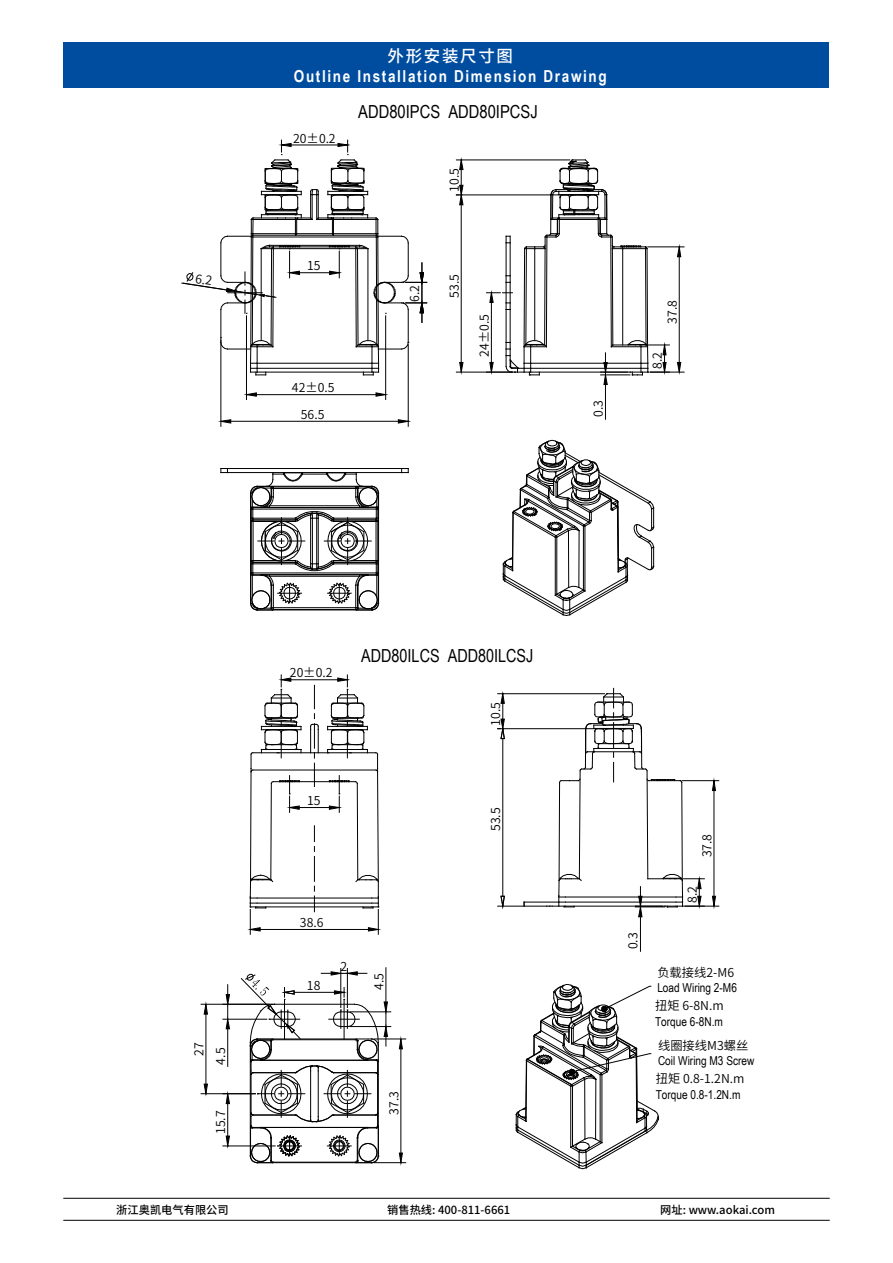
<style>
.page{position:relative;width:893px;height:1263px;background:#fff}
.page>*{position:absolute;margin:0;border:0;box-sizing:border-box;transform-origin:0 0}
.t1{font:18px "Arial Narrow";color:#000}
.t2{font:700 16.5px "Arial Narrow";letter-spacing:.1em;color:#fff}
.t3{font:500 16.5px "Source Han Sans CN";letter-spacing:.1em;color:#fff}
.t4{font:12.3px "Source Han Sans CN";letter-spacing:.01em;color:#000}
.t5{font:12.3px "Arial Narrow";color:#000}
.t6{font:500 11.25px "Source Han Sans CN";color:#000}
</style>
<div class="page">
<div style="left:64px;top:43px;width:765px;height:45px;background:#004da0"></div>
<hr style="left:64px;top:1220px;width:765px;height:1px;background:#000">
<hr style="left:64px;top:1198px;width:765px;height:1px;background:#000">
<hr style="left:685px;top:906px;width:34px;height:1px;background:#000">
<hr style="left:682px;top:780px;width:37px;height:1px;background:#000">
<hr style="left:714px;top:790px;width:1px;height:106px;background:#000">
<svg style="left:712px;top:895px;width:4px;height:14px"></svg>
<svg style="left:712px;top:778px;width:4px;height:13px"></svg>
<hr style="left:257px;top:898px;width:115px;height:1px;background:#000">
<hr style="left:273px;top:781px;width:82px;height:1px;background:#000">
<hr style="left:253px;top:770px;width:61px;height:1px;background:#000">
<hr style="left:314px;top:770px;width:62px;height:1px;background:#000">
<hr style="left:253px;top:752px;width:61px;height:1px;background:#000">
<hr style="left:314px;top:752px;width:62px;height:1px;background:#000">
<hr style="left:257px;top:903px;width:115px;height:1px;background:#000">
<hr style="left:257px;top:906px;width:115px;height:1px;background:#000">
<svg style="left:310px;top:685px;width:9px;height:101px"></svg>
<svg style="left:314px;top:826px;width:1px;height:86px"></svg>
<hr style="left:524px;top:902px;width:35px;height:1px;background:#000">
<hr style="left:291px;top:679px;width:47px;height:1px;background:#000">
<hr style="left:640px;top:917px;width:1px;height:34px;background:#000">
<hr style="left:374px;top:1038px;width:32px;height:1px;background:#000">
<hr style="left:374px;top:1162px;width:32px;height:1px;background:#000">
<hr style="left:400px;top:1049px;width:1px;height:104px;background:#000">
<svg style="left:398px;top:1036px;width:5px;height:14px"></svg>
<svg style="left:398px;top:1152px;width:5px;height:14px"></svg>
<hr style="left:498px;top:906px;width:49px;height:1px;background:#000">
<hr style="left:498px;top:728px;width:99px;height:1px;background:#000">
<hr style="left:502px;top:738px;width:1px;height:158px;background:#000">
<svg style="left:500px;top:895px;width:5px;height:14px"></svg>
<hr style="left:498px;top:693px;width:106px;height:1px;background:#000">
<svg style="left:498px;top:691px;width:7px;height:48px"></svg>
<hr style="left:260px;top:929px;width:108px;height:1px;background:#000">
<hr style="left:201px;top:1004px;width:71px;height:1px;background:#000">
<hr style="left:201px;top:1093px;width:54px;height:1px;background:#000">
<hr style="left:206px;top:1014px;width:1px;height:70px;background:#000">
<svg style="left:203px;top:1001px;width:5px;height:14px"></svg>
<svg style="left:203px;top:1083px;width:5px;height:14px"></svg>
<hr style="left:223px;top:1145px;width:52px;height:1px;background:#000">
<hr style="left:227px;top:1103px;width:1px;height:33px;background:#000">
<svg style="left:225px;top:1091px;width:5px;height:13px"></svg>
<svg style="left:225px;top:1135px;width:5px;height:14px"></svg>
<hr style="left:223px;top:1019px;width:44px;height:1px;background:#000">
<hr style="left:227px;top:1029px;width:1px;height:37px;background:#000">
<svg style="left:225px;top:985px;width:5px;height:45px"></svg>
<hr style="left:350px;top:1011px;width:41px;height:1px;background:#000">
<hr style="left:350px;top:1026px;width:41px;height:1px;background:#000">
<hr style="left:386px;top:968px;width:1px;height:34px;background:#000">
<hr style="left:340px;top:968px;width:1px;height:39px;background:#000">
<hr style="left:347px;top:968px;width:1px;height:39px;background:#000">
<hr style="left:299px;top:807px;width:30px;height:1px;background:#000">
<svg style="left:327px;top:675px;width:54px;height:259px"></svg>
<svg style="left:247px;top:675px;width:55px;height:259px"></svg>
<svg style="left:547px;top:688px;width:157px;height:230px"></svg>
<svg style="left:515px;top:984px;width:144px;height:185px"></svg>
<svg style="left:401px;top:468px;width:8px;height:5px"></svg>
<hr style="left:227px;top:472px;width:175px;height:1px;background:#000">
<hr style="left:227px;top:468px;width:175px;height:1px;background:#000">
<svg style="left:220px;top:468px;width:8px;height:5px"></svg>
<svg style="left:502px;top:439px;width:153px;height:177px"></svg>
<svg style="left:240px;top:971px;width:148px;height:193px"></svg>
<svg style="left:250px;top:472px;width:129px;height:139px"></svg>
<hr style="left:385px;top:316px;width:1px;height:83px;background:#000">
<hr style="left:246px;top:316px;width:1px;height:83px;background:#000">
<hr style="left:256px;top:394px;width:120px;height:1px;background:#000">
<svg style="left:375px;top:392px;width:14px;height:5px"></svg>
<svg style="left:243px;top:392px;width:14px;height:5px"></svg>
<hr style="left:220px;top:340px;width:1px;height:86px;background:#000">
<hr style="left:408px;top:345px;width:1px;height:81px;background:#000">
<hr style="left:231px;top:421px;width:167px;height:1px;background:#000">
<svg style="left:218px;top:419px;width:14px;height:5px"></svg>
<svg style="left:397px;top:419px;width:14px;height:5px"></svg>
<hr style="left:650px;top:372px;width:34px;height:1px;background:#000">
<hr style="left:648px;top:246px;width:36px;height:1px;background:#000">
<hr style="left:679px;top:257px;width:1px;height:105px;background:#000">
<svg style="left:677px;top:362px;width:5px;height:13px"></svg>
<svg style="left:677px;top:244px;width:5px;height:14px"></svg>
<hr style="left:605px;top:384px;width:1px;height:35px;background:#000">
<hr style="left:456px;top:372px;width:56px;height:1px;background:#000">
<hr style="left:456px;top:195px;width:106px;height:1px;background:#000">
<hr style="left:461px;top:205px;width:1px;height:157px;background:#000">
<svg style="left:459px;top:362px;width:5px;height:13px"></svg>
<hr style="left:456px;top:160px;width:114px;height:1px;background:#000">
<svg style="left:456px;top:157px;width:8px;height:49px"></svg>
<svg style="left:487px;top:159px;width:182px;height:226px"></svg>
<svg style="left:181px;top:140px;width:246px;height:235px"></svg>
<h2 class="t3" style="left:388px;top:47px;width:127px">外形安装尺寸图</h2>
<h2 class="t2" style="left:294px;top:64px;width:314px">Outline Installation Dimension Drawing</h2>
<p class="t4" style="left:293px;top:131px;width:44px">20±0.2</p>
<h1 class="t1" style="left:358px;top:98px;width:181px">ADD80IPCS ADD80IPCSJ</h1>
<p class="t4" style="left:447px;top:192px;width:25px;rotate:-90deg">10.5</p>
<p class="t4" style="left:307px;top:259px;width:15px">15</p>
<p class="t4" style="left:292px;top:381px;width:44px">42±0.5</p>
<p class="t4" style="left:301px;top:407px;width:25px">56.5</p>
<p class="t4" style="left:408px;top:302px;width:18px;rotate:-90deg">6.2</p>
<p class="t4" style="left:447px;top:298px;width:25px;rotate:-90deg">53.5</p>
<p class="t4" style="left:477px;top:357px;width:44px;rotate:-90deg">24±0.5</p>
<p class="t4" style="left:591px;top:417px;width:18px;rotate:-90deg">0.3</p>
<p class="t4" style="left:665px;top:324px;width:25px;rotate:-90deg">37.8</p>
<p class="t4" style="left:650px;top:369px;width:18px;rotate:-90deg">8.2</p>
<p class="t4" style="left:192px;top:1056px;width:15px;rotate:-90deg">27</p>
<p class="t4" style="left:214px;top:1064px;width:18px;rotate:-90deg">4.5</p>
<p class="t4" style="left:214px;top:1134px;width:25px;rotate:-90deg">15.7</p>
<p class="t4" style="left:290px;top:666px;width:44px">20±0.2</p>
<p class="t4" style="left:307px;top:794px;width:15px">15</p>
<h1 class="t1" style="left:361px;top:642px;width:174px">ADD80ILCS ADD80ILCSJ</h1>
<p class="t4" style="left:489px;top:726px;width:25px;rotate:-90deg">10.5</p>
<p class="t4" style="left:489px;top:831px;width:25px;rotate:-90deg">53.5</p>
<p class="t4" style="left:300px;top:915px;width:25px">38.6</p>
<p class="t4" style="left:340px;top:959px;width:8px">2</p>
<p class="t4" style="left:307px;top:978px;width:15px">18</p>
<p class="t4" style="left:372px;top:990px;width:18px;rotate:-90deg">4.5</p>
<p class="t4" style="left:387px;top:1115px;width:25px;rotate:-90deg">37.3</p>
<p class="t4" style="left:626px;top:949px;width:18px;rotate:-90deg">0.3</p>
<p class="t4" style="left:700px;top:857px;width:25px;rotate:-90deg">37.8</p>
<p class="t4" style="left:685px;top:903px;width:18px;rotate:-90deg">8.2</p>
<p class="t4" style="left:657px;top:965px;width:78px">负载接线2-M6</p>
<p class="t5" style="left:657px;top:978px;width:81px">Load Wiring 2-M6</p>
<p class="t4" style="left:655px;top:999px;width:70px">扭矩 6-8N.m</p>
<p class="t5" style="left:655px;top:1013px;width:69px">Torque 6-8N.m</p>
<p class="t4" style="left:658px;top:1038px;width:92px">线圈接线M3螺丝</p>
<p class="t5" style="left:658px;top:1051px;width:98px">Coil Wiring M3 Screw</p>
<p class="t4" style="left:656px;top:1072px;width:90px">扭矩 0.8-1.2N.m</p>
<p class="t5" style="left:656px;top:1085px;width:86px">Torque 0.8-1.2N.m</p>
<p class="t6" style="left:116px;top:1204px;width:114px">浙江奥凯电气有限公司</p>
<p class="t6" style="left:387px;top:1204px;width:125px">销售热线: 400-811-6661</p>
<p class="t6" style="left:660px;top:1204px;width:116px">网址: www.aokai.com</p>
</div>
